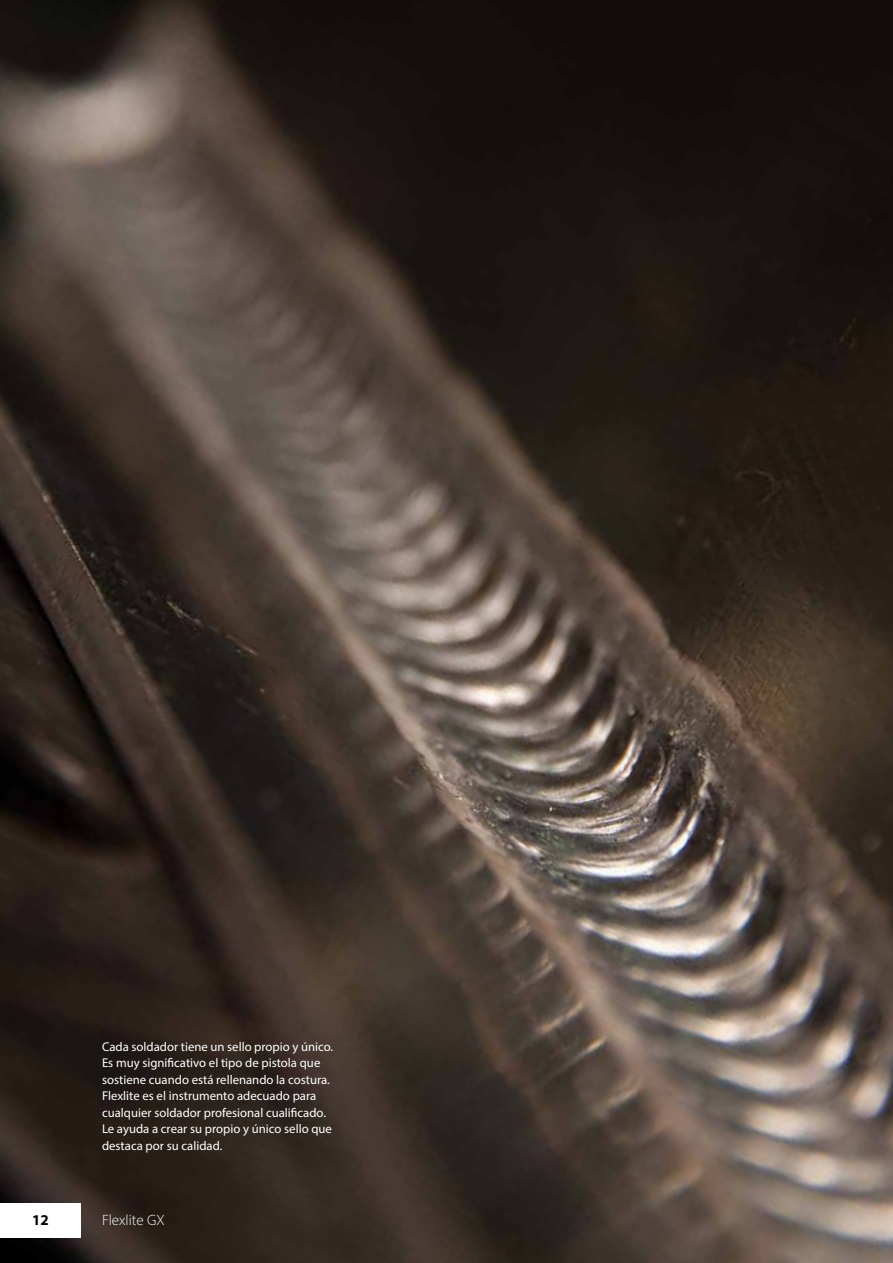
<style>
.page{position:relative;width:893px;height:1263px;background:#fff}
.page>*{position:absolute;margin:0;border:0;box-sizing:border-box;transform-origin:0 0}
.t1{font:300 15px "Myriad Pro";color:#fff}
.t2{font:700 15px "Myriad Pro";color:#000}
.t3{font:12.75px/16.5px "Myriad Pro";color:#fff}
</style>
<div class="page">
<img style="left:0;top:0;width:893px;height:1263px">
<div style="left:0;top:1203px;width:81px;height:34px;background:#fff"></div>
<p class="t3" style="left:102px;top:1038px;width:233px">Cada soldador tiene un sello propio y único.<br>Es muy significativo el tipo de pistola que sostiene cuando está rellenando la costura.<br>Flexlite es el instrumento adecuado para cualquier soldador profesional cualificado.<br>Le ayuda a crear su propio y único sello que destaca por su calidad.</p>
<p class="t2" style="left:32px;top:1210px;width:18px">12</p>
<p class="t1" style="left:102px;top:1211px;width:64px">Flexlite GX</p>
</div>
